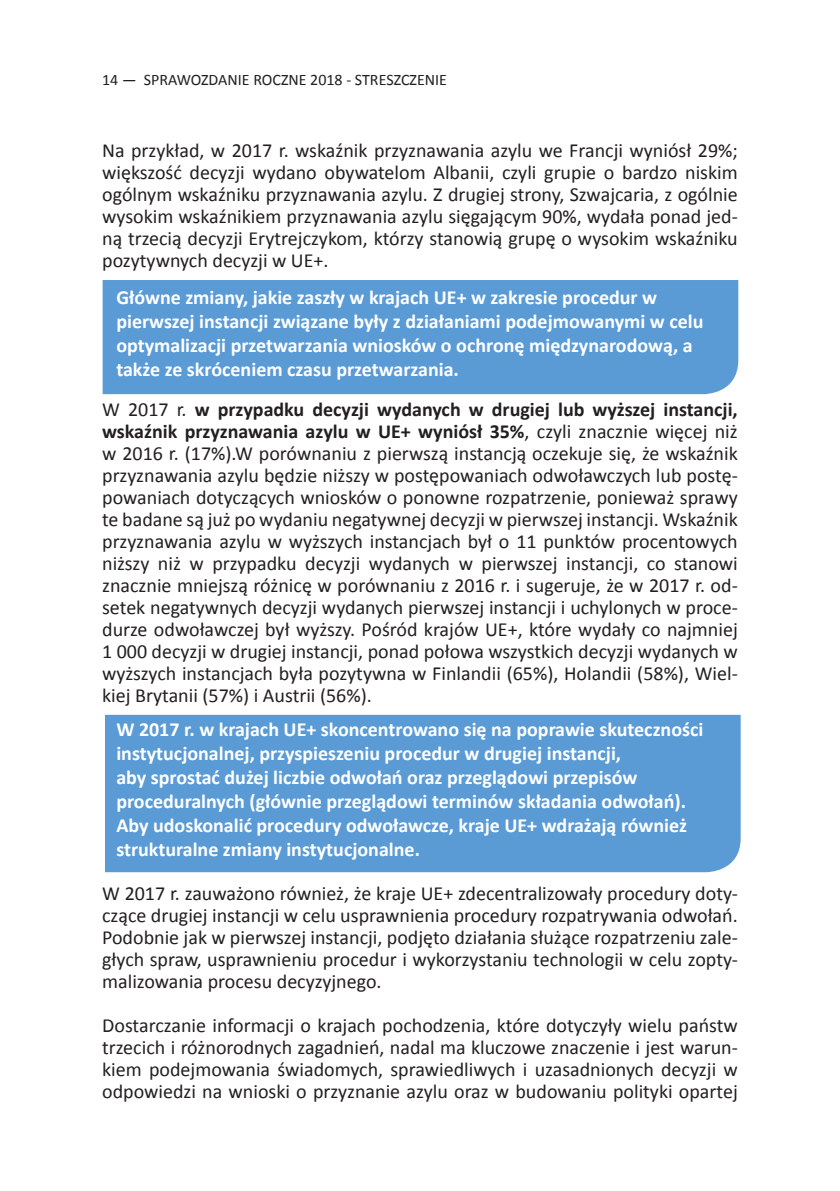
<style>
.page{position:relative;width:840px;height:1191px;background:#fff}
.page>*{position:absolute;margin:0;border:0;box-sizing:border-box;transform-origin:0 0}
.t1{font:20px/22px "Calibri";color:#231f20;text-align:justify}
.body{font:700 20px/24px "Calibri";color:#fff}
.t2{font:16px "Calibri";color:#231f20}
.s1{font-weight:700}
</style>
<div class="page">
<div style="left:103px;top:280px;width:634px;height:114px;background:#5b9bd5"></div>
<div style="left:105px;top:715px;width:635px;height:157px;background:#5b9bd5"></div>
<p class="t2" style="left:102px;top:70px;width:346px">14 — SPRAWOZDANIE ROCZNE 2018 - STRESZCZENIE</p>
<p class="t1" style="left:102px;top:138px;width:636px">Na przykład, w 2017 r. wskaźnik przyznawania azylu we Francji wyniósł 29%; większość decyzji wydano obywatelom Albanii, czyli grupie o bardzo niskim ogólnym wskaźniku przyznawania azylu. Z drugiej strony, Szwajcaria, z ogólnie wysokim wskaźnikiem przyznawania azylu sięgającym 90%, wydała ponad jed&shy;ną trzecią decyzji Erytrejczykom, którzy stanowią grupę o wysokim wskaźniku pozytywnych decyzji w UE+.</p>
<p class="body" style="left:116px;top:285px;width:588px">Główne zmiany, jakie zaszły w krajach UE+ w zakresie procedur w pierwszej instancji związane były z działaniami podejmowanymi w celu optymalizacji przetwarzania wniosków o ochronę międzynarodową, a także ze skróceniem czasu przetwarzania.</p>
<p class="t1" style="left:102px;top:397px;width:636px">W 2017 r. <span class="s1">w przypadku decyzji wydanych w drugiej lub wyższej instancji, wskaźnik przyznawania azylu w UE+ wyniósł 35%</span>, czyli znacznie więcej niż w 2016 r. (17%).W porównaniu z pierwszą instancją oczekuje się, że wskaźnik przyznawania azylu będzie niższy w postępowaniach odwoławczych lub postę&shy;powaniach dotyczących wniosków o ponowne rozpatrzenie, ponieważ sprawy te badane są już po wydaniu negatywnej decyzji w pierwszej instancji. Wskaźnik przyznawania azylu w wyższych instancjach był o 11 punktów procentowych niższy niż w przypadku decyzji wydanych w pierwszej instancji, co stanowi znacznie mniejszą różnicę w porównaniu z 2016 r. i sugeruje, że w 2017 r. od&shy;setek negatywnych decyzji wydanych pierwszej instancji i uchylonych w proce&shy;durze odwoławczej był wyższy. Pośród krajów UE+, które wydały co najmniej 1 000 decyzji w drugiej instancji, ponad połowa wszystkich decyzji wydanych w wyższych instancjach była pozytywna w Finlandii (65%), Holandii (58%), Wiel&shy;kiej Brytanii (57%) i Austrii (56%).</p>
<p class="body" style="left:116px;top:716px;width:588px">W 2017 r. w krajach UE+ skoncentrowano się na poprawie skuteczności instytucjonalnej, przyspieszeniu procedur w drugiej instancji,<br>aby sprostać dużej liczbie odwołań oraz przeglądowi przepisów proceduralnych (głównie przeglądowi terminów składania odwołań).<br>Aby udoskonalić procedury odwoławcze, kraje UE+ wdrażają również strukturalne zmiany instytucjonalne.</p>
<p class="t1" style="left:102px;top:881px;width:636px">W 2017 r. zauważono również, że kraje UE+ zdecentralizowały procedury doty&shy;czące drugiej instancji w celu usprawnienia procedury rozpatrywania odwołań.<br>Podobnie jak w pierwszej instancji, podjęto działania służące rozpatrzeniu zale&shy;głych spraw, usprawnieniu procedur i wykorzystaniu technologii w celu zopty&shy;malizowania procesu decyzyjnego.</p>
<p class="t1" style="left:102px;top:1013px;width:636px">Dostarczanie informacji o krajach pochodzenia, które dotyczyły wielu państw trzecich i różnorodnych zagadnień, nadal ma kluczowe znaczenie i jest warun&shy;kiem podejmowania świadomych, sprawiedliwych i uzasadnionych decyzji w odpowiedzi na wnioski o przyznanie azylu oraz w budowaniu polityki opartej</p>
</div>
